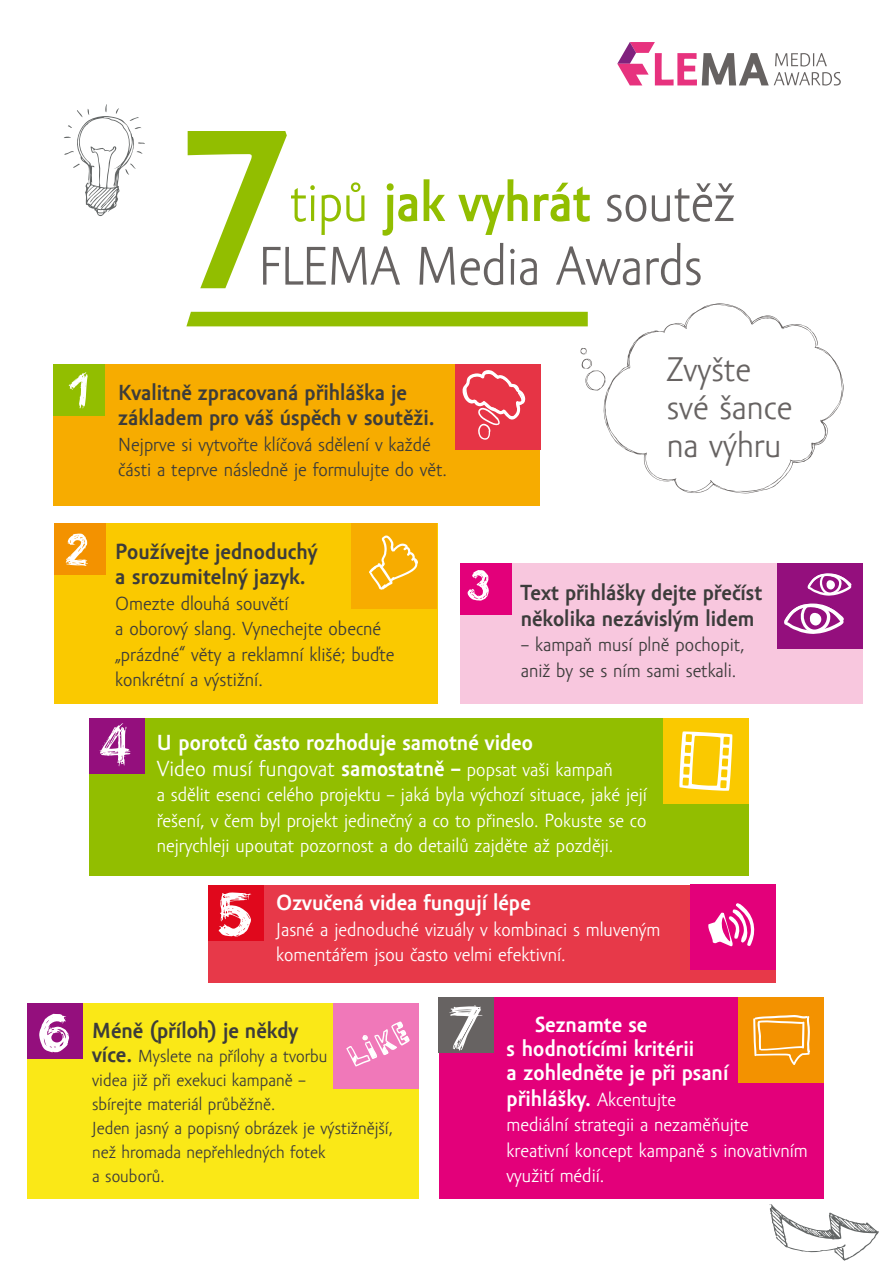
<style>
.page{position:relative;width:893px;height:1276px;background:#fff}
.page>*{position:absolute;margin:0;border:0;box-sizing:border-box;transform-origin:0 0}
.t1{font:700 233.25px "Amor Sans Pro";color:#92be00;scale:.93 1}
.titulek{font:700 55.95px "Amor Sans Pro";color:#92be00;scale:.93 1}
.titulek-2{font:55.95px "Amor Sans Pro";color:#676362;scale:.93 1}
.titulek-3{font:35.25px/37.8px "Amor Sans Pro";color:#676362}
.t2{font:700 22.5px/25.5px "Amor Sans Pro";color:#3c3c3b}
.t3{font:700 22.5px/24.5px "Amor Sans Pro";color:#fff}
.t4{font:22.5px "Amor Sans Pro";color:#fff}
.t5{font:19.5px/25.5px "Amor Sans Pro";color:#fff}
.t6{font:19.5px/25.5px "Amor Sans Pro";color:#3c3c3b}
.t7{font:18px/24px "Amor Sans Pro";color:#3c3c3b}
.s1{font-weight:400}
.s2{font-weight:400;color:#676362}
.s3{font-weight:700}
.s4{font-size:19.5px}
.s5{font-weight:700;font-size:22.5px}
.s6{font-weight:400;font-size:19.5px}
</style>
<div class="page">
<div style="left:54px;top:365px;width:486px;height:141px;background:#f7ac00"></div>
<div style="left:89px;top:718px;width:659px;height:157px;background:#92be00"></div>
<div style="left:54px;top:524px;width:383px;height:180px;background:#fac900"></div>
<div style="left:27px;top:1003px;width:391px;height:196px;background:#fae817"></div>
<div style="left:439px;top:997px;width:385px;height:202px;background:#e3007a"></div>
<svg style="left:603px;top:303px;width:241px;height:191px"></svg>
<svg style="left:580px;top:346px;width:25px;height:44px"></svg>
<div style="left:455px;top:365px;width:85px;height:85px;background:#e63445"></div>
<svg style="left:462px;top:370px;width:63px;height:70px"></svg>
<div style="left:333px;top:1003px;width:85px;height:85px;background:#f078b9"></div>
<svg style="left:346px;top:1021px;width:64px;height:45px"></svg>
<div style="left:738px;top:997px;width:86px;height:85px;background:#f39200"></div>
<svg style="left:753px;top:1015px;width:57px;height:50px"></svg>
<div style="left:663px;top:718px;width:85px;height:85px;background:#fac900"></div>
<svg style="left:679px;top:731px;width:53px;height:60px"></svg>
<svg style="left:769px;top:1204px;width:110px;height:56px"></svg>
<div style="left:351px;top:524px;width:85px;height:85px;background:#f7ac00"></div>
<svg style="left:369px;top:535px;width:49px;height:55px"></svg>
<div style="left:208px;top:885px;width:567px;height:97px;background:#e73949"></div>
<div style="left:54px;top:365px;width:51px;height:51px;background:#92be00"></div>
<svg style="left:68px;top:372px;width:20px;height:36px"></svg>
<div style="left:54px;top:524px;width:51px;height:51px;background:#f39200"></div>
<svg style="left:65px;top:533px;width:23px;height:33px"></svg>
<div style="left:460px;top:563px;width:403px;height:140px;background:#f8c7de"></div>
<div style="left:778px;top:563px;width:85px;height:85px;background:#940f7d"></div>
<svg style="left:784px;top:603px;width:60px;height:31px"></svg>
<svg style="left:807px;top:573px;width:45px;height:23px"></svg>
<div style="left:460px;top:563px;width:51px;height:51px;background:#e3007a"></div>
<svg style="left:467px;top:570px;width:22px;height:30px"></svg>
<div style="left:89px;top:718px;width:56px;height:56px;background:#940f7d"></div>
<svg style="left:99px;top:723px;width:32px;height:43px"></svg>
<div style="left:208px;top:885px;width:56px;height:55px;background:#e0081c"></div>
<svg style="left:219px;top:892px;width:33px;height:45px"></svg>
<div style="left:439px;top:997px;width:55px;height:55px;background:#676362"></div>
<svg style="left:449px;top:1005px;width:34px;height:45px"></svg>
<svg style="left:617px;top:42px;width:224px;height:44px"></svg>
<div style="left:186px;top:312px;width:402px;height:14px;background:#92be00"></div>
<svg style="left:64px;top:104px;width:81px;height:112px"></svg>
<div style="left:27px;top:1003px;width:55px;height:55px;background:#940f7d"></div>
<svg style="left:39px;top:1013px;width:31px;height:40px"></svg>
<div style="left:51px;top:1032px;width:12px;height:10px;background:#940f7d;border-radius:50%"></div>
<div style="left:690px;top:885px;width:85px;height:85px;background:#e3007a"></div>
<svg style="left:708px;top:903px;width:47px;height:43px"></svg>
<p class="t1" style="left:178px;top:75px;width:121px">7</p>
<p class="titulek" style="left:290px;top:170px;width:480px"><span class="s1">tipů</span> jak vyhrát <span class="s2">soutěž</span></p>
<p class="titulek-2" style="left:258px;top:234px;width:479px">FLEMA Media Awards</p>
<p class="t2" style="left:118px;top:380px;width:318px">Kvalitně zpracovaná přihláška je základem pro váš úspěch v soutěži.</p>
<p class="t6" style="left:118px;top:432px;width:330px">Nejprve si vytvořte klíčová sdělení v každé části a teprve následně je formulujte do vět.</p>
<p class="t2" style="left:115px;top:538px;width:204px">Používejte jednoduchý a srozumitelný jazyk.</p>
<p class="t6" style="left:115px;top:590px;width:281px">Omezte dlouhá souvětí<br>a oborový slang. Vynechejte obecné „prázdné“ věty a reklamní klišé; buďte konkrétní a výstižní.</p>
<p class="titulek-3" style="left:667px;top:351px;width:86px">Zvyšte</p>
<p class="titulek-3" style="left:667px;top:389px;width:127px">své šance na výhru</p>
<p class="t2" style="left:521px;top:580px;width:243px">Text přihlášky dejte přečíst několika nezávislým lidem</p>
<p class="t6" style="left:521px;top:632px;width:226px">– kampaň musí plně pochopit, aniž by se s ním sami setkali.</p>
<p class="t3" style="left:157px;top:731px;width:378px">U porotců často rozhoduje samotné video</p>
<p class="t4" style="left:157px;top:755px;width:457px">Video musí fungovat <span class="s3">samostatně –</span> <span class="s4">popsat vaši kampaň</span></p>
<p class="t5" style="left:157px;top:782px;width:492px;text-align:justify">a sdělit esenci celého projektu – jaká byla výchozí situace, jaké její řešení, v čem byl projekt jedinečný a co to přineslo. Pokuste se co nejrychleji upoutat pozornost a do detailů zajděte až později.</p>
<p class="t3" style="left:276px;top:891px;width:256px">Ozvučená videa fungují lépe</p>
<p class="t5" style="left:276px;top:916px;width:386px">Jasné a jednoduché vizuály v kombinaci s mluveným komentářem jsou často velmi efektivní.</p>
<p class="t2" style="left:92px;top:1018px;width:208px">Méně (příloh) je někdy</p>
<p class="t7" style="left:92px;top:1044px;width:237px"><span class="s5">více.</span> Myslete na přílohy a tvorbu videa již při exekuci kampaně – sbírejte materiál průběžně.</p>
<p class="t7" style="left:92px;top:1116px;width:302px">Jeden jasný a popisný obrázek je výstižnější, než hromada nepřehledných fotek<br>a souborů.</p>
<p class="t3" style="left:507px;top:1013px;width:223px;text-indent:28px">Seznamte se<br>s hodnotícími kritérii<br>a zohledněte je při psaní přihlášky. <span class="s6">Akcentujte</span></p>
<p class="t5" style="left:507px;top:1112px;width:303px">mediální strategii a nezaměňujte kreativní koncept kampaně s inovativním využití médií.</p>
</div>
